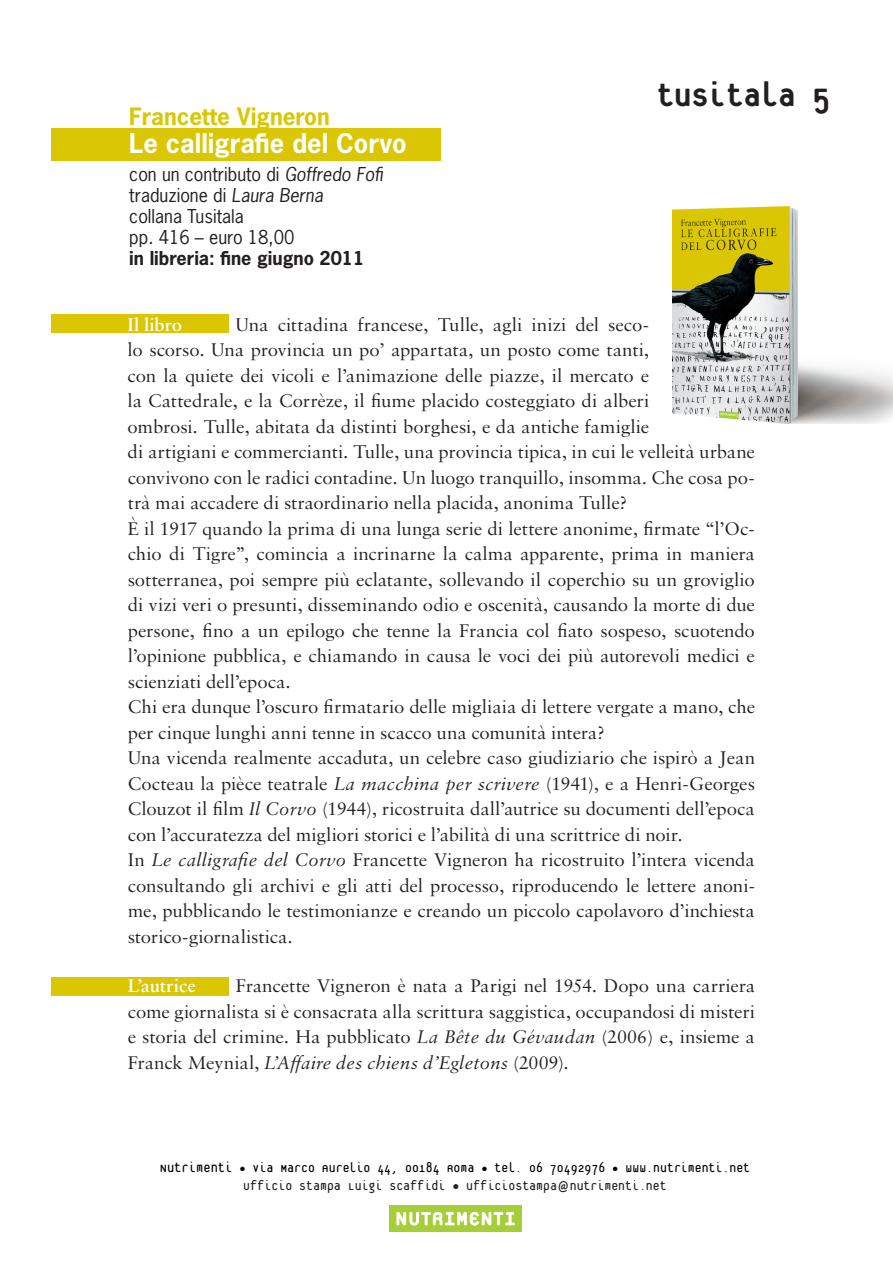
<style>
.page{position:relative;width:893px;height:1263px;background:#fff}
.page>*{position:absolute;margin:0;border:0;box-sizing:border-box;transform-origin:0 0}
.t1{font:800 37.5px "Platelet";color:#231f20}
.t2{font:700 25.5px "News Gothic";color:#fff}
.t3{font:700 22.5px "News Gothic";color:#dac602}
.t4{font:19.5px/25.5px "Sabon MT Pro";letter-spacing:-.005em;color:#231f20}
.t5{font:600 19.5px "Sabon MT Pro";letter-spacing:-.01em;color:#fff}
.t6{font:18px/21px "News Gothic";color:#231f20}
.t7{font:700 18px "News Gothic";color:#231f20}
.t8{font:15px/18px "Platelet";color:#000;text-align:center}
.s1{font-style:italic}
.s2{font-size:15.75px}
.s3{font-size:13.5px}
.s4{color:#231f20}
.s5{font-family:"Letter Gothic Std";font-weight:700;color:#231f20}
</style>
<div class="page">
<div style="left:389px;top:1205px;width:132px;height:26px;background:#a6ce39"></div>
<svg style="left:396px;top:1212px;width:119px;height:14px"></svg>
<img style="left:673px;top:206px;width:220px;height:217px">
<div style="left:51px;top:315px;width:177px;height:18px;background:#dac602"></div>
<div style="left:51px;top:977px;width:177px;height:18px;background:#dac602"></div>
<div style="left:51px;top:129px;width:390px;height:32px;background:#dac602"></div>
<p class="t3" style="left:129px;top:101px;width:202px">Francette Vigneron</p>
<h2 class="t2" style="left:129px;top:126px;width:279px">Le calligrafie del Corvo</h2>
<p class="t6" style="left:129px;top:163px;width:255px">con un contributo di <span class="s1">Goffredo Fofi </span>traduzione di <span class="s1">Laura Berna<br></span>collana Tusitala<br>pp. 416 – euro 18,00</p>
<p class="t7" style="left:129px;top:246px;width:237px">in libreria: fine giugno 2011</p>
<h1 class="t1" style="left:657px;top:80px;width:175px">tusitala 5</h1>
<p class="t4" style="left:128px;top:311px;width:629px;text-indent:108px">Una cittadina francese, Tulle, agli inizi del seco-<br>lo scorso. Una provincia un po’ appartata, un posto come tanti,<br>con la quiete dei vicoli e l’animazione delle piazze, il mercato e<br>la Cattedrale, e la Corrèze, il fiume placido costeggiato di alberi<br>ombrosi. Tulle, abitata da distinti borghesi, e da antiche famiglie<br>di artigiani e commercianti. Tulle, una provincia tipica, in cui le velleità urbane convivono con le radici contadine. Un luogo tranquillo, insomma. Che cosa po&shy;trà mai accadere di straordinario nella placida, anonima Tulle?<br>È il 1917 quando la prima di una lunga serie di lettere anonime, firmate “l’Oc&shy;chio di Tigre”, comincia a incrinarne la calma apparente, prima in maniera sotterranea, poi sempre più eclatante, sollevando il coperchio su un groviglio di vizi veri o presunti, disseminando odio e oscenità, causando la morte di due persone, fino a un epilogo che tenne la Francia col fiato sospeso, scuotendo l’opinione pubblica, e chiamando in causa le voci dei più autorevoli medici e scienziati dell’epoca.<br>Chi era dunque l’oscuro firmatario delle migliaia di lettere vergate a mano, che per cinque lunghi anni tenne in scacco una comunità intera?<br>Una vicenda realmente accaduta, un celebre caso giudiziario che ispirò a Jean Cocteau la pièce teatrale <span class="s1">La macchina per scrivere</span> (1941), e a Henri-Georges Clouzot il film <span class="s1">Il Corvo</span> (1944), ricostruita dall’autrice su documenti dell’epoca con l’accuratezza del migliori storici e l’abilità di una scrittrice di noir.<br>In <span class="s1">Le calligrafie del Corvo</span> Francette Vigneron ha ricostruito l’intera vicenda consultando gli archivi e gli atti del processo, riproducendo le lettere anoni&shy;me, pubblicando le testimonianze e creando un piccolo capolavoro d’inchiesta storico-giornalistica.</p>
<p class="t5" style="left:128px;top:974px;width:69px">L’autrice</p>
<p class="t5" style="left:128px;top:312px;width:56px">Il libro</p>
<p class="t4" style="left:128px;top:973px;width:629px;text-align:justify;text-indent:108px">Francette Vigneron è nata a Parigi nel 1954. Dopo una carriera come giornalista si è consacrata alla scrittura saggistica, occupandosi di misteri e storia del crimine. Ha pubblicato <span class="s1">La Bête du Gévaudan</span> (2006) e, insieme a Franck Meynial, <span class="s1">L’Affaire des chiens d’Egletons</span> (2009).</p>
<p class="t8" style="left:160px;top:1160px;width:592px"><span class="s2">Nutrimenti</span> <span class="s3">•</span> via Marco Aurelio 44, 00184 Roma <span class="s3">•</span> tel. 06 70492976 <span class="s3">•</span> www.nutrimenti.net<br><span class="s4">Ufficio Stampa Luigi Scaffidi • ufficiostampa</span><span class="s5">@</span><span class="s4">nutrimenti.net</span></p>
</div>
